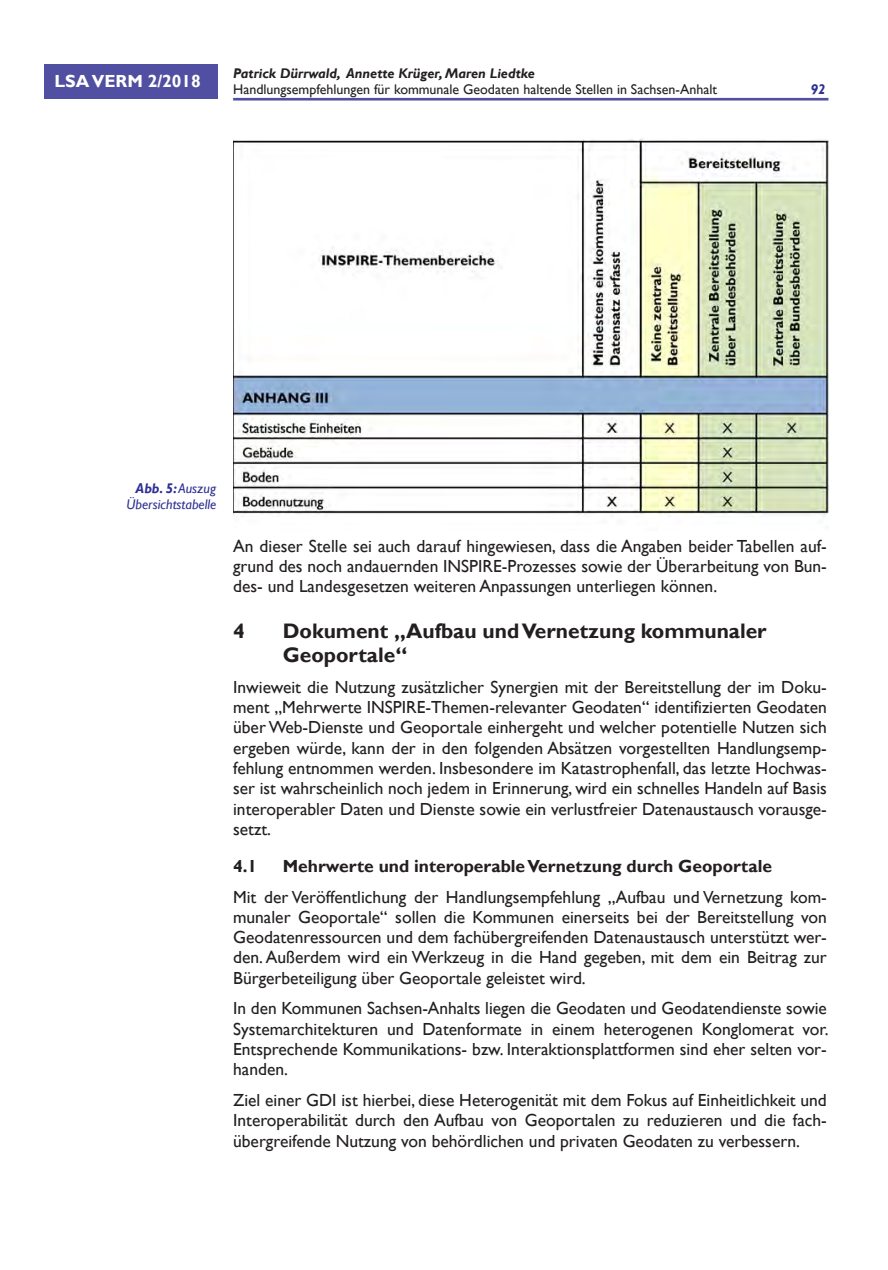
<style>
.page{position:relative;width:888px;height:1270px;background:#fff}
.page>*{position:absolute;margin:0;border:0;box-sizing:border-box;transform-origin:0 0}
.t1{font:700 21px/24.3px "Gill Sans";color:#231f20}
.t2{font:17.5px/20.3px "Gill Sans";color:#231f20;text-align:justify}
.t3{font:700 17.5px "Gill Sans";color:#231f20}
.t4{font:700 17.5px "Gill Sans";color:#fff}
.t5{font:14px "Gill Sans";color:#231f20}
.t6{font:italic 700 14px "Gill Sans";color:#231f20}
.t7{font:italic 14px/16.3px "Gill Sans";color:#2e3092;text-align:right}
.t8{font:italic 700 14px "Gill Sans";color:#2e3092}
.s1{font-weight:700}
</style>
<div class="page">
<div style="left:45px;top:64px;width:173px;height:35px;background:#504fa1"></div>
<hr style="left:233px;top:98px;width:595px;height:3px;background:#504fa1">
<img style="left:233px;top:139px;width:595px;height:378px">
<p class="t4" style="left:55px;top:70px;width:148px">LSA VERM 2/2018</p>
<p class="t6" style="left:233px;top:65px;width:303px">Patrick Dürrwald, Annette Krüger, Maren Liedtke</p>
<p class="t5" style="left:233px;top:81px;width:485px">Handlungsempfehlungen für kommunale Geodaten haltende Stellen in Sachsen-Anhalt</p>
<p class="t8" style="left:811px;top:81px;width:16px">92</p>
<p class="t7" style="left:127px;top:480px;width:91px"><span class="s1">Abb. 5:</span>Auszug<br>Übersichtstabelle</p>
<p class="t2" style="left:233px;top:536px;width:595px">An dieser Stelle sei auch darauf hingewiesen, dass die Angaben beider Tabellen auf&shy;grund des noch andauernden INSPIRE-Prozesses sowie der Überarbeitung von Bun&shy;des- und Landesgesetzen weiteren Anpassungen unterliegen können.</p>
<p class="t1" style="left:233px;top:619px;width:13px">4</p>
<p class="t1" style="left:283px;top:619px;width:485px">Dokument „Aufbau und Vernetzung kommunaler<br>Geoportale“</p>
<p class="t2" style="left:233px;top:677px;width:595px">Inwieweit die Nutzung zusätzlicher Synergien mit der Bereitstellung der im Doku&shy;ment „Mehrwerte INSPIRE-Themen-relevanter Geodaten“ identifizierten Geodaten über Web-Dienste und Geoportale einhergeht und welcher potentielle Nutzen sich ergeben würde, kann der in den folgenden Absätzen vorgestellten Handlungsemp&shy;fehlung entnommen werden. Insbesondere im Katastrophenfall, das letzte Hochwas&shy;ser ist wahrscheinlich noch jedem in Erinnerung, wird ein schnelles Handeln auf Basis interoperabler Daten und Dienste sowie ein verlustfreier Datenaustausch vorausge&shy;setzt.</p>
<p class="t3" style="left:233px;top:855px;width:26px">4.1</p>
<p class="t3" style="left:283px;top:855px;width:491px">Mehrwerte und interoperable Vernetzung durch Geoportale</p>
<p class="t2" style="left:233px;top:887px;width:595px">Mit der Veröffentlichung der Handlungsempfehlung „Aufbau und Vernetzung kom&shy;munaler Geoportale“ sollen die Kommunen einerseits bei der Bereitstellung von Geodatenressourcen und dem fachübergreifenden Datenaustausch unterstützt wer&shy;den. Außerdem wird ein Werkzeug in die Hand gegeben, mit dem ein Beitrag zur Bürgerbeteiligung über Geoportale geleistet wird.</p>
<p class="t2" style="left:233px;top:999px;width:597px">In den Kommunen Sachsen-Anhalts liegen die Geodaten und Geodatendienste sowie Systemarchitekturen und Datenformate in einem heterogenen Konglomerat vor.<br>Entsprechende Kommunikations- bzw. Interaktionsplattformen sind eher selten vor&shy;handen.</p>
<p class="t2" style="left:233px;top:1090px;width:595px">Ziel einer GDI ist hierbei, diese Heterogenität mit dem Fokus auf Einheitlichkeit und Interoperabilität durch den Aufbau von Geoportalen zu reduzieren und die fach&shy;übergreifende Nutzung von behördlichen und privaten Geodaten zu verbessern.</p>
</div>
